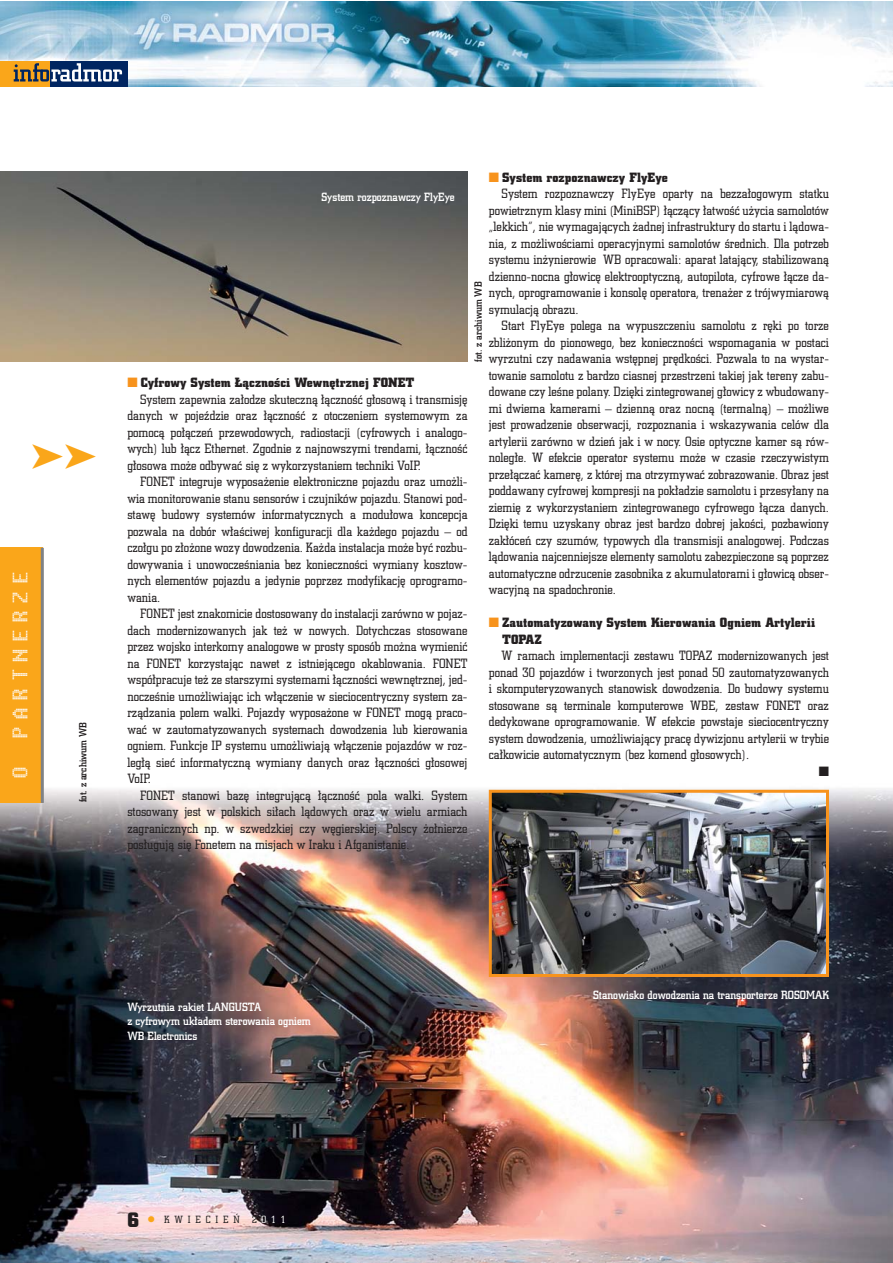
<style>
.page{position:relative;width:893px;height:1263px;background:#fff}
.page>*{position:absolute;margin:0;border:0;box-sizing:border-box;transform-origin:0 0}
.t1{font:18px "EFN Mobile Dual";letter-spacing:.36em;color:#fff}
.t2{font:300 13.5px/16.5px "Square Slabserif 711 PL";color:#231f20;text-align:justify}
.t3{font:700 13.5px/16.5px "Square Slabserif 711 PL";color:#231f20}
.t4{font:13.5px "Zapf Dingbats";color:#231f20}
.t5{font:500 12px/14.4px "Square Slabserif 711 PL";color:#fff}
.t6{font:500 10.5px "Square Slabserif 711 PL";color:#231f20}
.t7{font:300 10.5px "Square Slabserif 711 PL";letter-spacing:.46em;color:#231f20}
.s1{color:#f7931d}
.s2{font-weight:700;font-size:21px}
.s3{font-weight:700;font-size:21px;color:#faa61a}
.s4{color:#fff}
</style>
<div class="page">
<img style="left:0;top:788px;width:893px;height:475px">
<img style="left:0;top:1px;width:893px;height:85px">
<div style="left:0;top:61px;width:127px;height:25px;background:#faa61a"></div>
<div style="left:7px;top:61px;width:120px;height:25px;background:#002561"></div>
<div style="left:7px;top:61px;width:43px;height:25px;background:#faa61a"></div>
<svg style="left:14px;top:63px;width:108px;height:18px"></svg>
<div style="left:0;top:548px;width:42px;height:255px;background:#faa61a"></div>
<hr style="left:41px;top:548px;width:3px;height:255px;background:#808284">
<img style="left:0;top:171px;width:468px;height:191px">
<img style="left:493px;top:794px;width:332px;height:179px">
<div style="left:489px;top:790px;width:340px;height:187px;border:3px solid #f7931d"></div>
<h1 class="t1" style="left:13px;top:739px;width:169px;rotate:-90deg">PARTNERZE</h1>
<h1 class="t1" style="left:13px;top:779px;width:14px;rotate:-90deg">O</h1>
<p class="t6" style="left:79px;top:802px;width:82px;rotate:-90deg">fot. z archiwum WB</p>
<p class="t3" style="left:489px;top:170px;width:181px"><span class="s1">■</span> System rozpoznawczy FlyEye</p>
<p class="t2" style="left:502px;top:186px;width:329px">System rozpoznawczy FlyEye oparty na bezza∏ogowym statku</p>
<p class="t2" style="left:489px;top:203px;width:342px">powietrznym klasy mini (MiniBSP) ∏àczàcy ∏atwoÊç u˝ycia samolotów</p>
<p class="t2" style="left:489px;top:219px;width:342px">„lekkich”, nie wymagajàcych ˝adnej infrastruktury do startu i làdowa-</p>
<p class="t2" style="left:489px;top:236px;width:342px">nia, z mo˝liwoÊciami operacyjnymi samolotów Êrednich. Dla potrzeb</p>
<p class="t2" style="left:489px;top:252px;width:342px">systemu in˝ynierowie WB opracowali: aparat latajàcy, stabilizowanà</p>
<p class="t2" style="left:489px;top:269px;width:342px">dzienno-nocna g∏owic´ elektrooptycznà, autopilota, cyfrowe ∏àcze da-</p>
<p class="t2" style="left:489px;top:285px;width:342px">nych, oprogramowanie i konsol´ operatora, trena˝er z trójwymiarowà</p>
<p class="t2" style="left:489px;top:302px;width:91px">symulacjà obrazu.</p>
<p class="t2" style="left:502px;top:318px;width:329px">Start FlyEye polega na wypuszczeniu samolotu z r´ki po torze</p>
<p class="t2" style="left:489px;top:335px;width:342px">zbli˝onym do pionowego, bez koniecznoÊci wspomagania w postaci</p>
<p class="t2" style="left:489px;top:351px;width:342px">wyrzutni czy nadawania wst´pnej pr´dkoÊci. Pozwala to na wystar-</p>
<p class="t2" style="left:489px;top:368px;width:342px">towanie samolotu z bardzo ciasnej przestrzeni takiej jak tereny zabu-</p>
<p class="t2" style="left:489px;top:384px;width:342px">dowane czy leÊne polany. Dzi´ki zintegrowanej g∏owicy z wbudowany-</p>
<p class="t2" style="left:489px;top:401px;width:342px">mi dwiema kamerami – dziennà oraz nocnà (termalnà) – mo˝liwe</p>
<p class="t2" style="left:489px;top:417px;width:342px">jest prowadzenie obserwacji, rozpoznania i wskazywania celów dla</p>
<p class="t2" style="left:489px;top:434px;width:342px">artylerii zarówno w dzieƒ jak i w nocy. Osie optyczne kamer sà rów-</p>
<p class="t2" style="left:489px;top:450px;width:342px">noleg∏e. W efekcie operator systemu mo˝e w czasie rzeczywistym</p>
<p class="t2" style="left:489px;top:467px;width:342px">prze∏àczaç kamer´, z której ma otrzymywaç zobrazowanie. Obraz jest</p>
<p class="t2" style="left:489px;top:483px;width:342px">poddawany cyfrowej kompresji na pok∏adzie samolotu i przesy∏any na</p>
<p class="t2" style="left:489px;top:500px;width:342px">ziemi´ z wykorzystaniem zintegrowanego cyfrowego ∏àcza danych.</p>
<p class="t2" style="left:489px;top:516px;width:342px">Dzi´ki temu uzyskany obraz jest bardzo dobrej jakoÊci, pozbawiony</p>
<p class="t2" style="left:489px;top:533px;width:342px">zak∏óceƒ czy szumów, typowych dla transmisji analogowej. Podczas</p>
<p class="t2" style="left:489px;top:549px;width:342px">làdowania najcenniejsze elementy samolotu zabezpieczone sà poprzez</p>
<p class="t2" style="left:489px;top:566px;width:342px">automatyczne odrzucenie zasobnika z akumulatorami i g∏owicà obser-</p>
<p class="t2" style="left:489px;top:582px;width:129px">wacyjnà na spadochronie.</p>
<p class="t3" style="left:502px;top:615px;width:315px;text-indent:-13px"><span class="s1">■</span> Zautomatyzowany System Kierowania Ogniem Artylerii<br>TOPAZ</p>
<p class="t2" style="left:489px;top:648px;width:342px;text-indent:13px">W ramach implementacji zestawu TOPAZ modernizowanych jest ponad 30 pojazdów i tworzonych jest ponad 50 zautomatyzowanych i skomputeryzowanych stanowisk dowodzenia. Do budowy systemu stosowane sà terminale komputerowe WBE, zestaw FONET oraz dedykowane oprogramowanie. W efekcie powstaje sieciocentryczny system dowodzenia, umo˝liwiajàcy prac´ dywizjonu artylerii w trybie ca∏kowicie automatycznym (bez komend g∏osowych).</p>
<p class="t4" style="left:819px;top:766px;width:12px">■</p>
<p class="t5" style="left:321px;top:190px;width:135px">System rozpoznawczy FlyEye</p>
<p class="t6" style="left:475px;top:362px;width:82px;rotate:-90deg">fot. z archiwum WB</p>
<p class="t3" style="left:127px;top:375px;width:289px"><span class="s1">■</span> Cyfrowy System ¸àcznoÊci Wewn´trznej FONET</p>
<p class="t2" style="left:140px;top:392px;width:329px">System zapewnia za∏odze skutecznà ∏àcznoÊç g∏osowà i transmisj´</p>
<p class="t2" style="left:127px;top:408px;width:342px">danych w pojeêdzie oraz ∏àcznoÊç z otoczeniem systemowym za</p>
<p class="t2" style="left:127px;top:425px;width:342px">pomocà po∏àczeƒ przewodowych, radiostacji (cyfrowych i analogo-</p>
<p class="t2" style="left:127px;top:441px;width:342px">wych) lub ∏àcz Ethernet. Zgodnie z najnowszymi trendami, ∏àcznoÊç</p>
<p class="t2" style="left:127px;top:458px;width:295px">g∏osowa mo˝e odbywaç si´ z wykorzystaniem techniki VoIP.</p>
<p class="t2" style="left:140px;top:474px;width:329px">FONET integruje wyposa˝enie elektroniczne pojazdu oraz umo˝li-</p>
<p class="t2" style="left:127px;top:491px;width:342px">wia monitorowanie stanu sensorów i czujników pojazdu. Stanowi pod-</p>
<p class="t2" style="left:127px;top:507px;width:342px">staw´ budowy systemów informatycznych a modu∏owa koncepcja</p>
<p class="t2" style="left:127px;top:524px;width:342px">pozwala na dobór w∏aÊciwej konfiguracji dla ka˝dego pojazdu – od</p>
<p class="t2" style="left:127px;top:540px;width:342px">czo∏gu po z∏o˝one wozy dowodzenia. Ka˝da instalacja mo˝e byç rozbu-</p>
<p class="t2" style="left:127px;top:557px;width:342px">dowywania i unowoczeÊniania bez koniecznoÊci wymiany kosztow-</p>
<p class="t2" style="left:127px;top:573px;width:342px">nych elementów pojazdu a jedynie poprzez modyfikacj´ oprogramo-</p>
<p class="t2" style="left:127px;top:590px;width:34px">wania.</p>
<p class="t2" style="left:140px;top:606px;width:329px">FONET jest znakomicie dostosowany do instalacji zarówno w pojaz-</p>
<p class="t2" style="left:127px;top:623px;width:342px">dach modernizowanych jak te˝ w nowych. Dotychczas stosowane</p>
<p class="t2" style="left:127px;top:639px;width:342px">przez wojsko interkomy analogowe w prosty sposób mo˝na wymieniç</p>
<p class="t2" style="left:127px;top:656px;width:342px">na FONET korzystajàc nawet z istniejàcego okablowania. FONET</p>
<p class="t2" style="left:127px;top:672px;width:342px">wspó∏pracuje te˝ ze starszymi systemami ∏àcznoÊci wewn´trznej, jed-</p>
<p class="t2" style="left:127px;top:689px;width:342px">noczeÊnie umo˝liwiajàc ich w∏àczenie w sieciocentryczny system za-</p>
<p class="t2" style="left:127px;top:705px;width:342px">rzàdzania polem walki. Pojazdy wyposa˝one w FONET mogà praco-</p>
<p class="t2" style="left:127px;top:722px;width:342px">waç w zautomatyzowanych systemach dowodzenia lub kierowania</p>
<p class="t2" style="left:127px;top:738px;width:342px">ogniem. Funkcje IP systemu umo˝liwiajà w∏àczenie pojazdów w roz-</p>
<p class="t2" style="left:127px;top:755px;width:342px">leg∏à sieç informatycznà wymiany danych oraz ∏àcznoÊci g∏osowej</p>
<p class="t2" style="left:127px;top:771px;width:25px">VoIP.</p>
<p class="t2" style="left:140px;top:788px;width:329px">FONET stanowi baz´ integrujàcà ∏àcznoÊç pola walki. System</p>
<p class="t2" style="left:127px;top:804px;width:342px">stosowany jest w polskich si∏ach làdowych oraz w wielu armiach</p>
<p class="t2" style="left:127px;top:821px;width:342px">zagranicznych np. w szwedzkiej czy w´gierskiej. Polscy ˝o∏nierze</p>
<p class="t2" style="left:127px;top:837px;width:284px">pos∏ugujà si´ Fonetem na misjach w Iraku i Afganistanie.</p>
<p class="t5" style="left:127px;top:1001px;width:185px">Wyrzutnia rakiet LANGUSTA<br>z cyfrowym uk∏adem sterowania ogniem<br>WB Electronics</p>
<p class="t5" style="left:593px;top:989px;width:237px">Stanowisko dowodzenia na transporterze ROSOMAK</p>
<p class="t7" style="left:127px;top:1216px;width:160px"><span class="s2">6</span><span class="s3">•</span> KWIECIE¡ 2<span class="s4">011</span></p>
</div>
